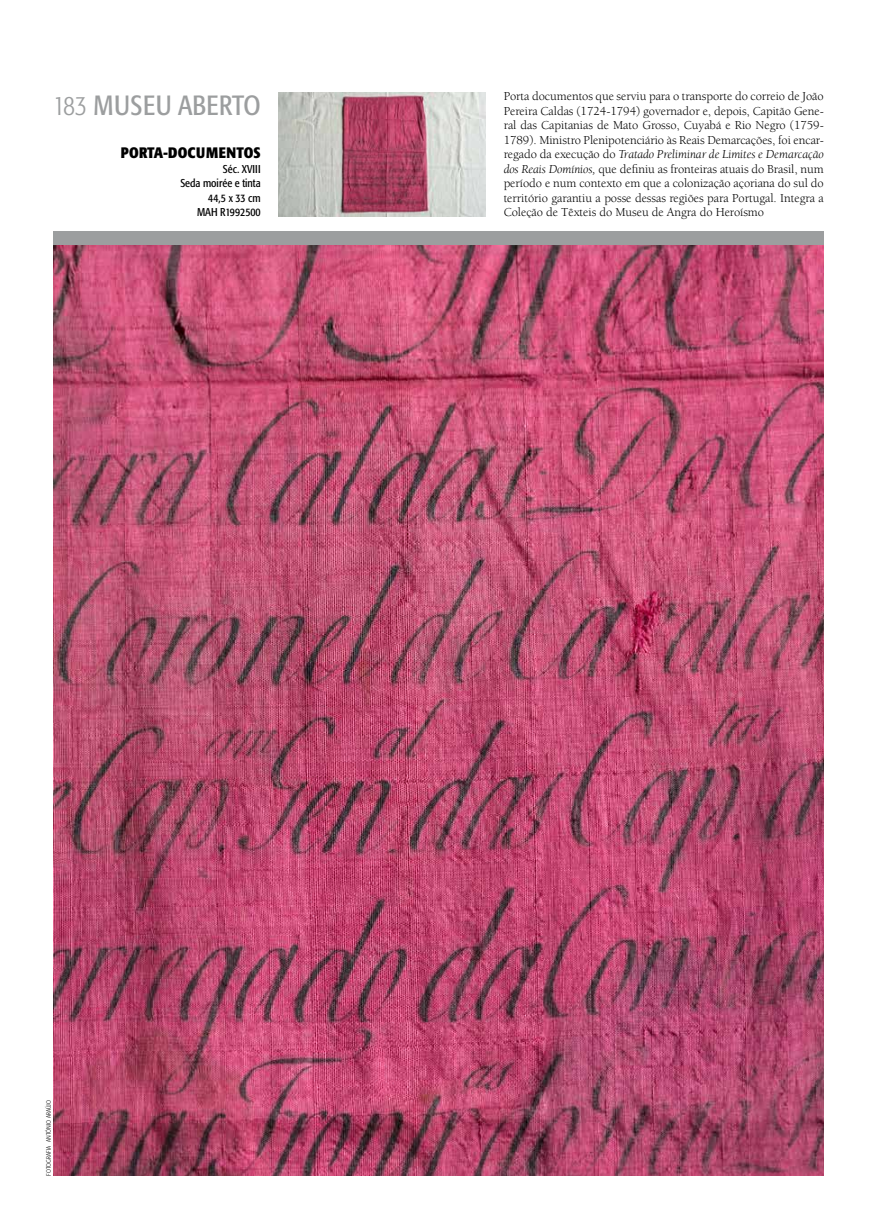
<style>
.page{position:relative;width:877px;height:1232px;background:#fff}
.page>*{position:absolute;margin:0;border:0;box-sizing:border-box;transform-origin:0 0}
.t1{font:condensed 27.5px "Formata";letter-spacing:.02em;color:#9c9e9f}
.t2{font:700 condensed 15px "Formata";letter-spacing:.01em;color:#000}
.t3{font:12.5px/14.5px "Berkeley";letter-spacing:-.005em;color:#000;text-align:justify}
.t4{font:condensed 11.25px/14.5px "Formata";color:#000;text-align:right}
.t5{font:300 condensed 6.25px "Formata";color:#000}
.s1{font-weight:300}
.s2{font-style:italic}
</style>
<div class="page">
<div style="left:53px;top:231px;width:771px;height:14px;background:#9c9e9f"></div>
<img style="left:53px;top:245px;width:771px;height:930px">
<img style="left:278px;top:92px;width:208px;height:124px">
<h1 class="t1" style="left:53px;top:89px;width:209px"><span class="s1">183</span> MUSEU ABERTO</h1>
<p class="t3" style="left:504px;top:89px;width:322px">Porta documentos que serviu para o transporte do correio de João Pereira Caldas (1724-1794) governador e, depois, Capitão Gene&shy;ral das Capitanias de Mato Grosso, Cuyabá e Rio Negro (1759- 1789). Ministro Plenipotenciário às Reais Demarcações, foi encar&shy;regado da execução do <span class="s2">Tratado Preliminar de Limites e Demarcação dos Reais Domínios,</span> que definiu as fronteiras atuais do Brasil, num período e num contexto em que a colonização açoriana do sul do território garantiu a posse dessas regiões para Portugal. Integra a Coleção de Têxteis do Museu de Angra do Heroísmo</p>
<p class="t2" style="left:121px;top:143px;width:141px">PORTA-DOCUMENTOS</p>
<p class="t4" style="left:180px;top:161px;width:82px">Séc. XVIII<br>Seda moirée e tinta<br>44,5 x 33 cm<br>MAH R1992500</p>
<p class="t5" style="left:45px;top:1175px;width:77px;rotate:-90deg">FOTOGRAFIA ANTÓNIO ARAÚJO</p>
</div>
